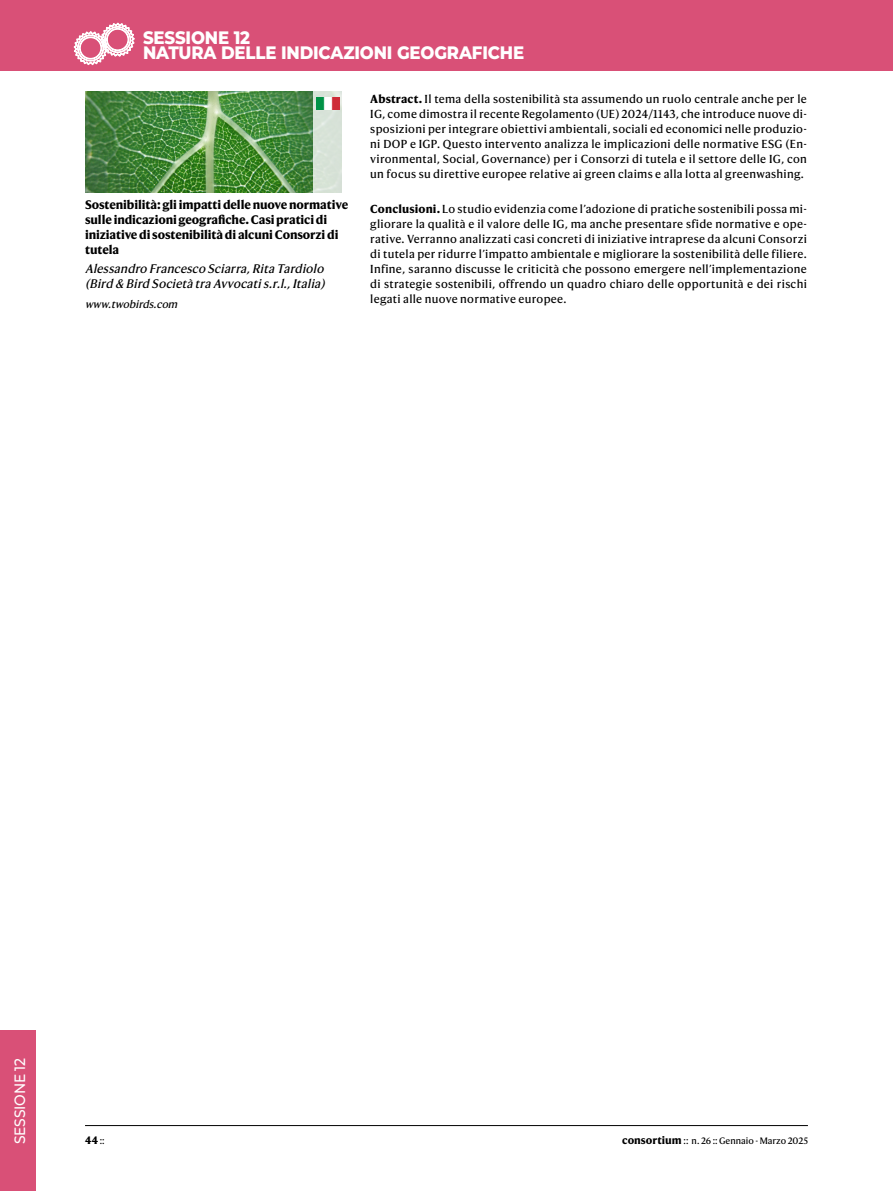
<style>
.page{position:relative;width:893px;height:1191px;background:#fff}
.page>*{position:absolute;margin:0;border:0;box-sizing:border-box;transform-origin:0 0}
.t1{font:800 18px/15px "Montserrat";letter-spacing:-.01em;color:#fff;scale:.92 1}
.t2{font:500 15px "Montserrat";letter-spacing:-.01em;color:#fff;scale:.92 1}
.t3{font:700 12px/15px "Harding Text Web";letter-spacing:-.01em;color:#000}
.t4{font:italic 12px/15px "Harding Text Web";color:#000}
.t5{font:11.25px/15px "Harding Text Web";letter-spacing:.025em;color:#000;text-align:justify}
.t6{font:italic 10.5px "Harding Text Web";color:#000}
.t7{font:700 10.5px "Harding Text Web";color:#000}
.t8{font:9px "Harding Text Web";color:#000}
.s1{font-weight:700}
.s2{font-weight:400;font-size:9px}
.s3{font-weight:700;font-size:10.5px}
</style>
<div class="page">
<hr style="left:85px;top:1125px;width:723px;height:1px;background:#000">
<div style="left:0;top:0;width:893px;height:71px;background:#d95077"></div>
<div style="left:0;top:1030px;width:35px;height:161px;background:#d95077"></div>
<hr style="left:892px;top:0;width:1px;height:71px;background:#a9b778">
<img style="left:85px;top:91px;width:228px;height:101px">
<div style="left:313px;top:91px;width:29px;height:101px;background:#d7e3d8"></div>
<img style="left:316px;top:98px;width:23px;height:11px">
<svg style="left:74px;top:22px;width:61px;height:44px"></svg>
<h1 class="t1" style="left:143px;top:29px;width:416px">SESSIONE 12<br>NATURA DELLE INDICAZIONI GEOGRAFICHE</h1>
<p class="t3" style="left:85px;top:197px;width:265px">Sostenibilità: gli impatti delle nuove normative sulle indicazioni geografiche. Casi pratici di iniziative di sostenibilità di alcuni Consorzi di tutela</p>
<p class="t4" style="left:85px;top:262px;width:244px">Alessandro Francesco Sciarra,Rita Tardiolo (Bird &amp; Bird Società tra Avvocatis.r.l.,Italia)</p>
<p class="t6" style="left:85px;top:297px;width:97px">www.twobirds.com</p>
<p class="t5" style="left:370px;top:92px;width:438px"><span class="s1">Abstract.</span> Il tema della sostenibilità sta assumendo un ruolo centrale anche per le IG, come dimostra il recente Regolamento (UE) 2024/1143, che introduce nuove di&shy;sposizioni per integrare obiettivi ambientali, sociali ed economici nelle produzio&shy;ni DOP e IGP. Questo intervento analizza le implicazioni delle normative ESG (En&shy;vironmental, Social, Governance) per i Consorzi di tutela e il settore delle IG, con un focus su direttive europee relative ai green claims e alla lotta al greenwashing.</p>
<p class="t5" style="left:370px;top:202px;width:438px"><span class="s1">Conclusioni.</span> Lo studio evidenzia come l’adozione di pratiche sostenibili possa mi&shy;gliorare la qualità e il valore delle IG, ma anche presentare sfide normative e ope&shy;rative. Verranno analizzati casi concreti di iniziative intraprese da alcuni Consorzi di tutela per ridurre l’impatto ambientale e migliorare la sostenibilità delle filiere.<br>Infine, saranno discusse le criticità che possono emergere nell’implementazione di strategie sostenibili, offrendo un quadro chiaro delle opportunità e dei rischi legati alle nuove normative europee.</p>
<h2 class="t2" style="left:9px;top:1144px;width:96px;rotate:-90deg">SESSIONE 12</h2>
<p class="t7" style="left:85px;top:1134px;width:21px">44 <span class="s2">::</span></p>
<p class="t8" style="left:622px;top:1135px;width:187px"><span class="s3">consortium</span> :: n. 26 :: Gennaio - Marzo 2025</p>
</div>
